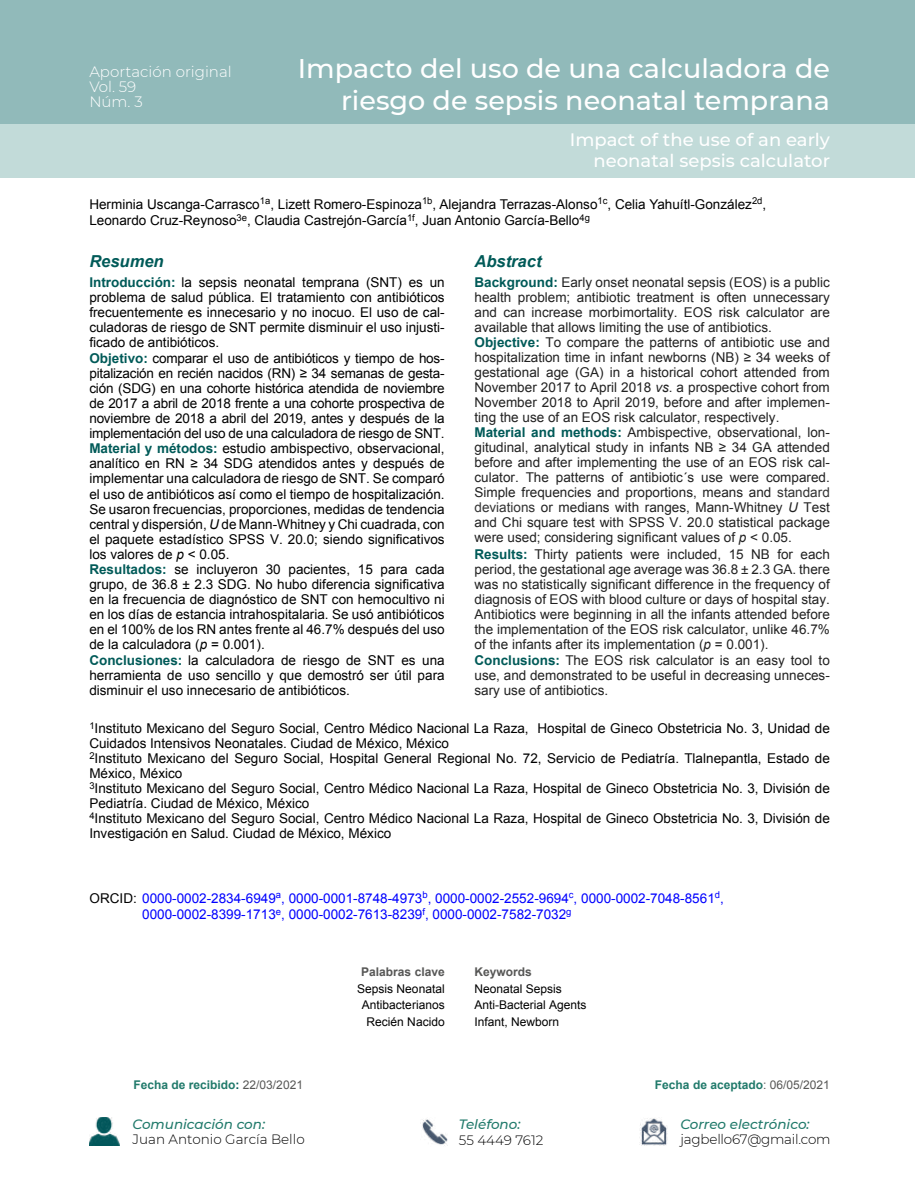
<style>
.page{position:relative;width:915px;height:1191px;background:#fff}
.page>*{position:absolute;margin:0;border:0;box-sizing:border-box;transform-origin:0 0}
.t1{font:500 27px/32.4px "Montserrat";color:#fff;text-align:right}
.t2{font:500 18px/21.6px "Montserrat";color:#fff;text-align:right}
.t3{font:italic 700 16.5px "Arial";color:#005a58}
.t4{font:300 15px/15px "Montserrat";color:#fff}
.t5{font:13.5px/15px "Arial";color:#000}
.t6{font:13.5px/15px "Arial";color:#222;text-align:justify}
.t7{font:13.5px/16.2px "Arial";color:#00f}
.t8{font:300 13.5px "Montserrat";letter-spacing:-.005em;color:#000}
.t9{font:italic 500 13.5px "Montserrat";color:#217a6b}
.t10{font:12px/16.5px "Arial";color:#000}
.t11{font:700 12px "Arial";color:#217a6b}
.t12{font:700 12px "Arial";color:#575756}
.s1{font-weight:700;color:#005a58}
.s2{font-style:italic}
.s3{color:#333}
.s4{color:#000}
.s5{color:#005a58}
.s6{font-weight:400;color:#575756}
</style>
<div class="page">
<img style="left:89px;top:1117px;width:30px;height:28px">
<img style="left:420px;top:1119px;width:27px;height:27px">
<img style="left:639px;top:1118px;width:27px;height:27px">
<div style="left:0;top:0;width:914px;height:124px;background:#91baba"></div>
<div style="left:0;top:124px;width:914px;height:54px;background:#c2dbd9"></div>
<p class="t4" style="left:89px;top:63px;width:144px">Aportación original<br>Vol. 59<br>Núm. 3</p>
<h1 class="t1" style="left:298px;top:51px;width:533px">Impacto del uso de una calculadora de riesgo de sepsis neonatal temprana</h1>
<h2 class="t2" style="left:569px;top:128px;width:261px">Impact of the use of an early neonatal sepsis calculator</h2>
<p class="t5" style="left:89px;top:196px;width:678px;line-height:16.5px">Herminia Uscanga-Carrasco<sup>1a</sup>, Lizett Romero-Espinoza<sup>1b</sup>, Alejandra Terrazas-Alonso<sup>1c</sup>, Celia Yahuítl-González<sup>2d</sup>,<br>Leonardo Cruz-Reynoso<sup>3e</sup>, Claudia Castrejón-García<sup>1f</sup>, Juan Antonio García-Bello<sup>4g</sup></p>
<p class="t3" style="left:89px;top:250px;width:76px">Resumen</p>
<p class="t5" style="left:89px;top:275px;width:357px;text-align:justify"><span class="s1">Introducción:</span> la sepsis neonatal temprana (SNT) es un problema de salud pública. El tratamiento con antibióticos frecuentemente es innecesario y no inocuo. El uso de cal&shy;culadoras de riesgo de SNT permite disminuir el uso injusti&shy;ficado de antibióticos.</p>
<p class="t5" style="left:89px;top:351px;width:357px"><span class="s1">Objetivo:</span> comparar el uso de antibióticos y tiempo de hos&shy;pitalización en recién nacidos (RN) ≥ 34 semanas de gesta&shy;ción (SDG) en una cohorte histórica atendida de noviembre de 2017 a abril de 2018 frente a una cohorte prospectiva de noviembre de 2018 a abril del 2019, antes y después de la implementación del uso de una calculadora de riesgo de SNT.<br><span class="s1">Material y métodos:</span> estudio ambispectivo, observacional, analítico en RN ≥ 34 SDG atendidos antes y después de implementar una calculadora de riesgo de SNT. Se comparó el uso de antibióticos así como el tiempo de hospitalización.<br>Se usaron frecuencias, proporciones, medidas de tendencia central y dispersión, <span class="s2">U</span> de Mann-Whitney y Chi cuadrada, con el paquete estadístico SPSS V. 20.0; siendo significativos los valores de <span class="s2">p</span> &lt; 0.05.<br><span class="s1">Resultados:</span> se incluyeron 30 pacientes, 15 para cada grupo, de 36.8 ± 2.3 SDG. No hubo diferencia significativa en la frecuencia de diagnóstico de SNT con hemocultivo ni en los días de estancia intrahospitalaria. Se usó antibióticos en el 100% de los RN antes frente al 46.7% después del uso de la calculadora (<span class="s2">p</span> = 0.001).</p>
<p class="t5" style="left:89px;top:653px;width:357px;text-align:justify"><span class="s1">Conclusiones:</span> la calculadora de riesgo de SNT es una herramienta de uso sencillo y que demostró ser útil para disminuir el uso innecesario de antibióticos.</p>
<p class="t3" style="left:474px;top:250px;width:68px">Abstract</p>
<p class="t6" style="left:474px;top:275px;width:357px;text-align:left"><span class="s1">Background:</span> Early onset neonatal sepsis (EOS) is a public health problem; antibiotic treatment is often unnecessary and can increase morbimortality. EOS risk calculator are available that allows limiting the use of antibiotics.<br><span class="s1">Objective:</span> To compare the patterns of antibiotic use and hospitalization time in infant newborns (NB) ≥ 34 weeks of gestational age (GA) in a historical cohort attended from November 2017 to April 2018 <span class="s2">vs</span>. a prospective cohort from November 2018 to April 2019, before and after implemen&shy;ting the use of an EOS risk calculator, respectively.<br><span class="s1">Material and methods:</span> Ambispective, observational, lon&shy;gitudinal, analytical study in infants NB ≥ 34 GA attended before and after implementing the use of an EOS risk cal&shy;culator. The patterns of antibiotic´s use were compared.<br>Simple frequencies and proportions, means and <span class="s3">standard deviations</span> or medians with ranges, Mann-Whitney <span class="s2">U</span> Test and Chi square test with SPSS V. 20.0 statistical package were used; considering significant values of <span class="s2">p</span> &lt; 0.05.</p>
<p class="t6" style="left:474px;top:546px;width:357px"><span class="s1">Results:</span> Thirty patients were included, 15 NB for each period, the gestational age average was 36.8 ± 2.3 GA. there was no statistically significant difference in the frequency of diagnosis of EOS with blood culture or days of hospital stay.<br>Antibiotics were beginning in all the infants attended before the implementation of the EOS risk calculator, unlike 46.7% of the infants after its implementation (<span class="s2">p</span> = 0.001).</p>
<p class="t6" style="left:474px;top:653px;width:357px"><span class="s1">Conclusions:</span> The EOS risk calculator is an easy tool to use, and demonstrated to be useful in decreasing unneces&shy;sary use of antibiotics.</p>
<p class="t5" style="left:89px;top:721px;width:741px"><sup>1</sup>Instituto Mexicano del Seguro Social, Centro Médico Nacional La Raza, Hospital de Gineco Obstetricia No. 3, Unidad de Cuidados Intensivos Neonatales. Ciudad de México, México<br><sup>2</sup>Instituto Mexicano del Seguro Social, Hospital General Regional No. 72, Servicio de Pediatría. Tlalnepantla, Estado de México, México<br><sup>3</sup>Instituto Mexicano del Seguro Social, Centro Médico Nacional La Raza, Hospital de Gineco Obstetricia No. 3, División de Pediatría. Ciudad de México, México<br><sup>4</sup>Instituto Mexicano del Seguro Social, Centro Médico Nacional La Raza, Hospital de Gineco Obstetricia No. 3, División de Investigación en Salud. Ciudad de México, México</p>
<p class="t7" style="left:142px;top:890px;width:583px;text-indent:-52px"><span class="s4">ORCID:</span> 0000-0002-2834-6949<sup>a</sup>, 0000-0001-8748-4973<sup>b</sup>, 0000-0002-2552-9694<sup>c</sup>, 0000-0002-7048-8561<sup>d</sup>,<br>0000-0002-8399-1713<sup>e</sup>, 0000-0002-7613-8239<sup>f</sup>, 0000-0002-7582-7032<sup>g</sup></p>
<p class="t12" style="left:361px;top:964px;width:85px">Palabras clave</p>
<p class="t10" style="left:357px;top:980px;width:89px;text-align:right">Sepsis Neonatal<br>Antibacterianos<br>Recién Nacido</p>
<p class="t12" style="left:474px;top:964px;width:59px">Keywords</p>
<p class="t10" style="left:474px;top:980px;width:114px">Neonatal Sepsis<br>Anti-Bacterial Agents<br>Infant, Newborn</p>
<p class="t11" style="left:133px;top:1077px;width:171px">Fecha de recibido<span class="s5">:</span> <span class="s6">22/03/2021</span></p>
<p class="t11" style="left:654px;top:1077px;width:176px">Fecha de aceptado<span class="s6">: 06/05/2021</span></p>
<p class="t9" style="left:132px;top:1114px;width:134px">Comunicación con:</p>
<p class="t8" style="left:132px;top:1129px;width:174px">Juan Antonio García Bello</p>
<p class="t9" style="left:458px;top:1114px;width:63px">Teléfono:</p>
<p class="t8" style="left:458px;top:1131px;width:86px">55 4449 7612</p>
<p class="t9" style="left:680px;top:1114px;width:131px">Correo electrónico:</p>
<p class="t8" style="left:680px;top:1129px;width:152px">jagbello67@gmail.com</p>
</div>
